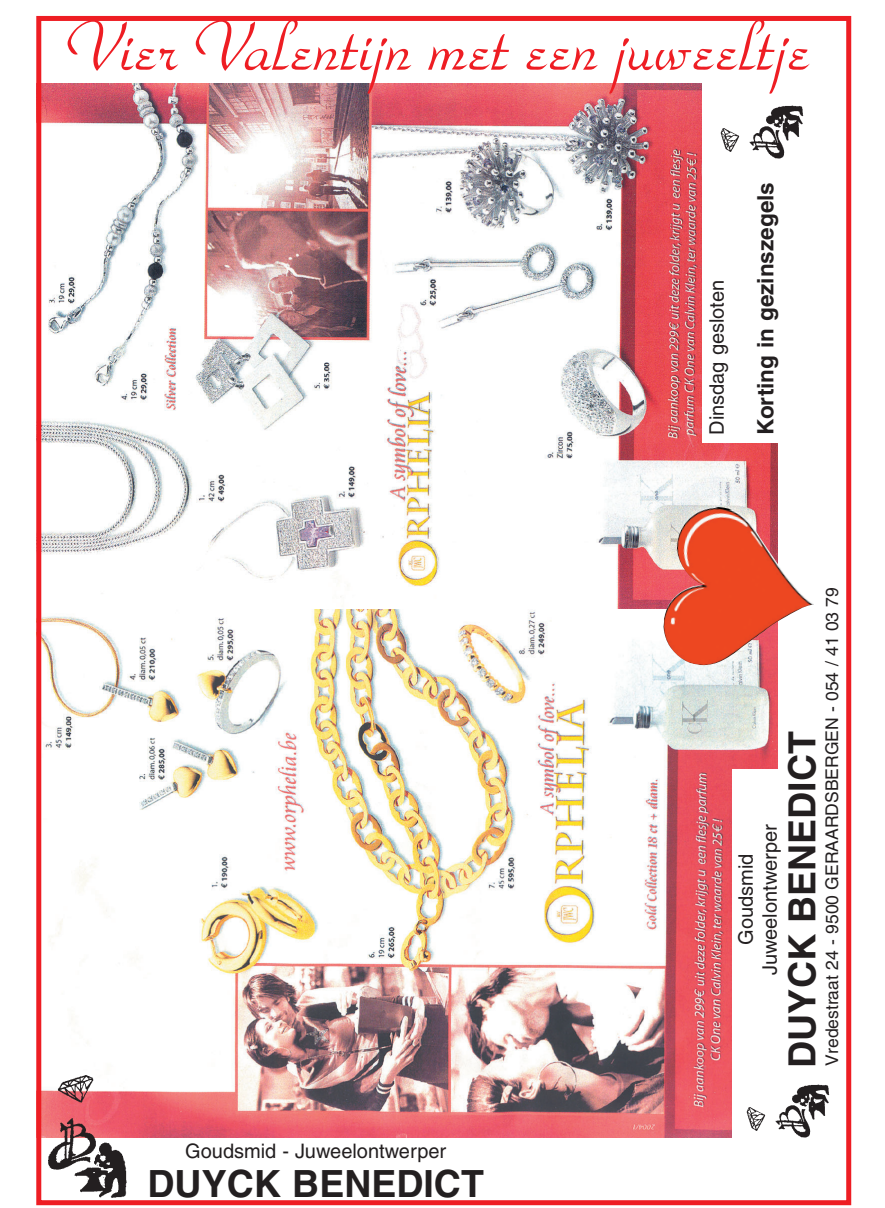
<style>
.page{position:relative;width:885px;height:1208px;background:#fff}
.page>*{position:absolute;margin:0;border:0;box-sizing:border-box;transform-origin:0 0}
.t1{font:90px "Park Avenue";color:#ee1d23}
.t2{font:700 37.5px "Helvetica";color:#231f20}
.t3{font:700 22.5px "Helvetica";color:#231f20}
.t4{font:20px/24px "Helvetica";color:#231f20;text-align:center}
.t5{font:17.5px "Helvetica";color:#231f20}
</style>
<div class="page">
<img style="left:42px;top:83px;width:736px;height:1054px">
<div style="left:36px;top:16px;width:815px;height:1189px;border:5px solid #ee1d23"></div>
<img style="left:663px;top:505px;width:151px;height:161px">
<div style="left:732px;top:769px;width:108px;height:419px;background:#fff"></div>
<img style="left:746px;top:1084px;width:84px;height:54px">
<div style="left:703px;top:42px;width:107px;height:401px;background:#fff"></div>
<img style="left:720px;top:105px;width:84px;height:54px">
<img style="left:36px;top:1071px;width:96px;height:130px">
<h1 class="t1" style="left:66px;top:-14px;width:745px">Vier Valentijn met een juweeltje</h1>
<p class="t4" style="left:707px;top:435px;width:157px;rotate:-90deg">Dinsdag gesloten</p>
<p class="t3" style="left:757px;top:435px;width:254px;rotate:-90deg">Korting in gezinszegels</p>
<p class="t4" style="left:185px;top:1140px;width:262px">Goudsmid - Juweelontwerper</p>
<h2 class="t2" style="left:148px;top:1169px;width:338px">DUYCK BENEDICT</h2>
<h2 class="t2" style="left:789px;top:1067px;width:338px;rotate:-90deg">DUYCK BENEDICT</h2>
<p class="t4" style="left:736px;top:975px;width:152px;rotate:-90deg">Goudsmid<br>Juweelontwerper</p>
<p class="t5" style="left:825px;top:1065px;width:480px;rotate:-90deg">Vredestraat 24 - 9500 GERAARDSBERGEN - 054 / 41 03 79</p>
</div>
